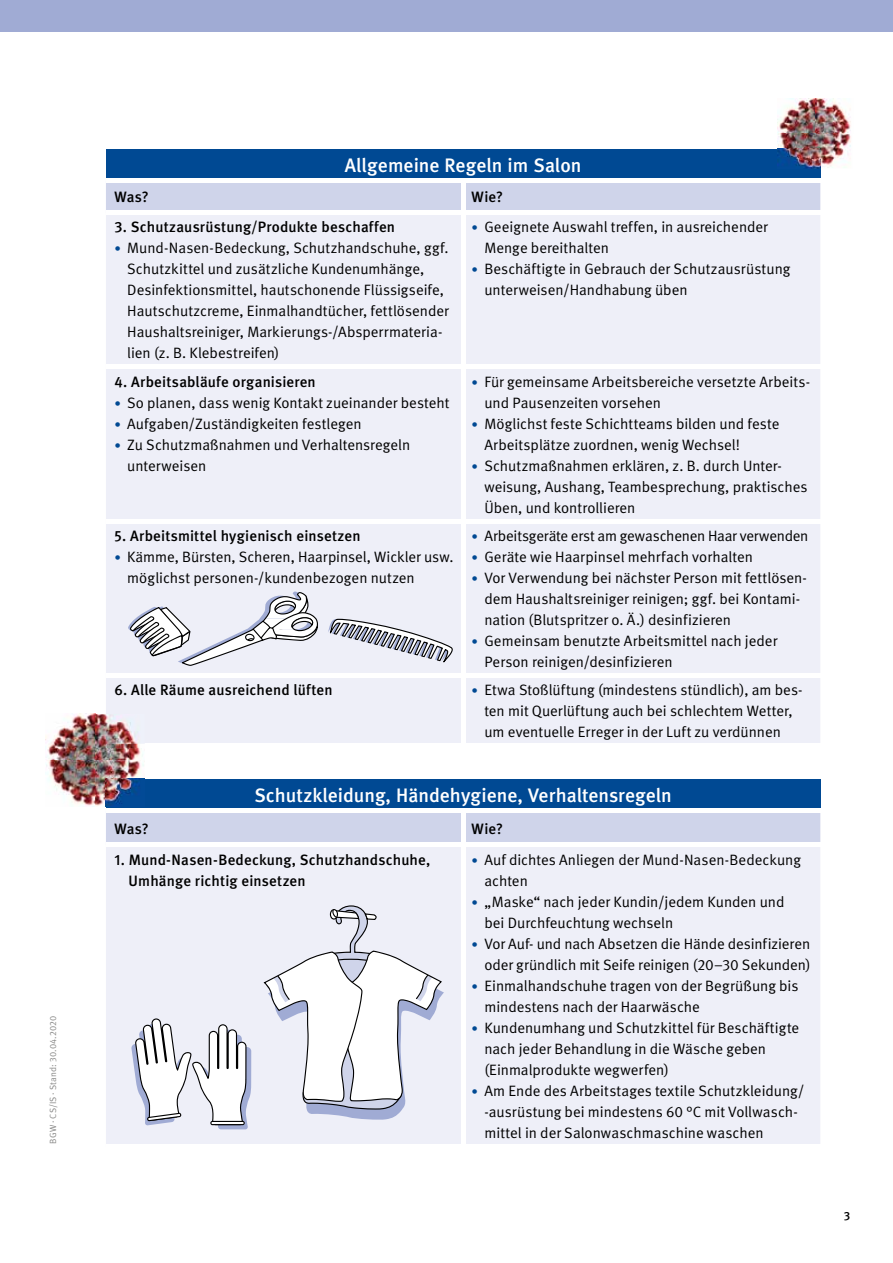
<style>
.page{position:relative;width:893px;height:1263px;background:#fff}
.page>*{position:absolute;margin:0;border:0;box-sizing:border-box;transform-origin:0 0}
.t1{font:500 19.5px "DGUV Meta";letter-spacing:.005em;color:#fff}
.t2{font:15px/21px "DGUV Meta";color:#000}
.t3{font:500 15px "DGUV Meta";letter-spacing:.01em;color:#000}
.t4{font:500 12px "DGUV Meta";color:#000}
.t5{font:9px "DGUV Meta";letter-spacing:.025em;color:#878786}
.s1{font-size:12.75px;color:#004993}
.s2{color:#eeeff8}
</style>
<div class="page">
<div style="left:106px;top:779px;width:714px;height:32px;background:#004993"></div>
<div style="left:106px;top:813px;width:714px;height:29px;background:#cfd4ea"></div>
<div style="left:106px;top:847px;width:714px;height:297px;background:#eeeff8"></div>
<hr style="left:461px;top:813px;width:4px;height:29px;background:#fff">
<div style="left:106px;top:808px;width:357px;height:5px;background:#fff"></div>
<div style="left:463px;top:808px;width:357px;height:5px;background:#fff"></div>
<hr style="left:461px;top:847px;width:4px;height:297px;background:#fff">
<div style="left:106px;top:149px;width:714px;height:32px;background:#004993"></div>
<div style="left:106px;top:183px;width:714px;height:27px;background:#cfd4ea"></div>
<div style="left:106px;top:215px;width:714px;height:528px;background:#eeeff8"></div>
<hr style="left:461px;top:183px;width:4px;height:27px;background:#fff">
<hr style="left:106px;top:179px;width:357px;height:4px;background:#fff">
<hr style="left:463px;top:179px;width:357px;height:4px;background:#fff">
<hr style="left:461px;top:215px;width:4px;height:150px;background:#fff">
<hr style="left:461px;top:369px;width:4px;height:150px;background:#fff">
<hr style="left:106px;top:519px;width:357px;height:4px;background:#fff">
<hr style="left:463px;top:519px;width:357px;height:4px;background:#fff">
<hr style="left:461px;top:523px;width:4px;height:150px;background:#fff">
<hr style="left:461px;top:678px;width:4px;height:66px;background:#fff">
<hr style="left:106px;top:365px;width:357px;height:4px;background:#fff">
<hr style="left:463px;top:365px;width:357px;height:4px;background:#fff">
<div style="left:106px;top:673px;width:357px;height:5px;background:#fff"></div>
<div style="left:463px;top:673px;width:357px;height:5px;background:#fff"></div>
<img style="left:46px;top:714px;width:99px;height:93px">
<img style="left:106px;top:779px;width:39px;height:28px">
<img style="left:106px;top:714px;width:39px;height:30px">
<img style="left:106px;top:744px;width:39px;height:4px">
<img style="left:778px;top:99px;width:73px;height:35px">
<img style="left:778px;top:134px;width:37px;height:15px">
<img style="left:815px;top:134px;width:36px;height:35px">
<img style="left:778px;top:149px;width:42px;height:20px">
<svg style="left:131px;top:1018px;width:120px;height:111px"></svg>
<svg style="left:264px;top:905px;width:180px;height:215px"></svg>
<svg style="left:127px;top:591px;width:191px;height:75px"></svg>
<svg style="left:328px;top:619px;width:125px;height:43px"></svg>
<div style="left:0;top:0;width:893px;height:32px;background:#a0abd4"></div>
<p class="t5" style="left:48px;top:1144px;width:130px;rotate:-90deg">BGW . CS/IS . Stand: 30.04.2020</p>
<h1 class="t1" style="left:345px;top:154px;width:238px">Allgemeine Regeln im Salon</h1>
<p class="t3" style="left:114px;top:188px;width:36px">Was?</p>
<p class="t3" style="left:472px;top:188px;width:33px">Wie?</p>
<p class="t3" style="left:114px;top:219px;width:282px">3. Schutzausrüstung/Produkte beschaffen</p>
<p class="t2" style="left:127px;top:238px;width:323px;text-indent:-13px"><span class="s1">•</span> Mund-Nasen-Bedeckung, Schutzhandschuhe, ggf.<br>Schutzkittel und zusätzliche Kundenumhänge, Desinfektionsmittel, hautschonende Flüssigseife, Hautschutzcreme, Einmalhandtücher, fettlösender Haushaltsreiniger, Markierungs-/Absperrmateria&shy;lien (z. B. Klebestreifen)</p>
<p class="t2" style="left:484px;top:217px;width:285px;text-indent:-13px"><span class="s1">•</span> Geeignete Auswahl treffen, in ausreichender<br>Menge bereithalten</p>
<p class="t2" style="left:484px;top:259px;width:307px;text-indent:-13px"><span class="s1">•</span> Beschäftigte in Gebrauch der Schutzausrüstung unterweisen/Handhabung üben</p>
<p class="t3" style="left:114px;top:373px;width:203px">4. Arbeitsabläufe organisieren</p>
<p class="t2" style="left:114px;top:392px;width:337px"><span class="s1">•</span> So planen, dass wenig Kontakt zueinander besteht</p>
<p class="t2" style="left:114px;top:413px;width:249px"><span class="s1">•</span> Aufgaben/Zuständigkeiten festlegen</p>
<p class="t2" style="left:127px;top:434px;width:285px;text-indent:-13px"><span class="s1">•</span> Zu Schutzmaßnahmen und Verhaltensregeln unterweisen</p>
<p class="t3" style="left:114px;top:527px;width:248px">5. Arbeitsmittel hygienisch einsetzen</p>
<p class="t2" style="left:127px;top:547px;width:328px;text-indent:-13px"><span class="s1">•</span> Kämme, Bürsten, Scheren, Haarpinsel, Wickler usw. möglichst personen-/kundenbezogen nutzen</p>
<p class="t2" style="left:484px;top:371px;width:327px;text-indent:-13px"><span class="s1">•</span> Für gemeinsame Arbeitsbereiche versetzte Arbeits&shy;und Pausenzeiten vorsehen</p>
<p class="t2" style="left:484px;top:413px;width:296px;text-indent:-13px"><span class="s1">•</span> Möglichst feste Schichtteams bilden und feste<br>Arbeitsplätze zuordnen, wenig Wechsel!</p>
<p class="t2" style="left:484px;top:455px;width:325px;text-indent:-13px"><span class="s1">•</span> Schutzmaßnahmen erklären, z. B. durch Unter&shy;weisung, Aushang, Teambesprechung, praktisches<br>Üben, und kontrollieren</p>
<p class="t2" style="left:472px;top:526px;width:338px"><span class="s1">•</span> Arbeitsgeräte erst am gewaschenen Haar verwenden</p>
<p class="t2" style="left:472px;top:547px;width:283px"><span class="s1">•</span> Geräte wie Haarpinsel mehrfach vorhalten</p>
<p class="t2" style="left:484px;top:568px;width:324px;text-indent:-13px"><span class="s1">•</span> Vor Verwendung bei nächster Person mit fettlösen&shy;dem Haushaltsreiniger reinigen; ggf. bei Kontami&shy;nation (Blutspritzer o. Ä.) desinfizieren</p>
<p class="t2" style="left:484px;top:631px;width:294px;text-indent:-13px"><span class="s1">•</span> Gemeinsam benutzte Arbeitsmittel nach jeder<br>Person reinigen/desinfizieren</p>
<p class="t3" style="left:114px;top:681px;width:220px">6. Alle Räume ausreichend lüften</p>
<p class="t2" style="left:472px;top:680px;width:332px;text-align:center"><span class="s1">•</span> Etwa Stoßlüftung (mindestens stündlich), am bes&shy;ten mit Querlüftung auch bei schlechtem Wetter, um eventuelle Erreger in der Luft zu verdünnen</p>
<h1 class="t1" style="left:254px;top:784px;width:419px">Schutzkleidung, Händehygiene, Verhaltensregeln</h1>
<p class="t3" style="left:114px;top:820px;width:36px">Was?</p>
<p class="t3" style="left:472px;top:820px;width:33px">Wie?</p>
<p class="t3" style="left:114px;top:851px;width:317px">1. Mund-Nasen-Bedeckung, Schutzhandschuhe,</p>
<p class="t3" style="left:114px;top:872px;width:193px"><span class="s2">1.</span> Umhänge richtig einsetzen</p>
<p class="t2" style="left:484px;top:849px;width:318px;text-indent:-13px"><span class="s1">•</span> Auf dichtes Anliegen der Mund-Nasen-Bedeckung achten</p>
<p class="t2" style="left:484px;top:891px;width:302px;text-indent:-13px"><span class="s1">•</span> „Maske“ nach jeder Kundin/jedem Kunden und bei Durchfeuchtung wechseln</p>
<p class="t2" style="left:472px;top:933px;width:340px;text-align:right"><span class="s1">•</span> Vor Auf- und nach Absetzen die Hände desinfizieren oder gründlich mit Seife reinigen (20–30 Sekunden)</p>
<p class="t2" style="left:484px;top:975px;width:315px;text-indent:-13px"><span class="s1">•</span> Einmalhandschuhe tragen von der Begrüßung bis mindestens nach der Haarwäsche</p>
<p class="t2" style="left:484px;top:1017px;width:316px;text-indent:-13px"><span class="s1">•</span> Kundenumhang und Schutzkittel für Beschäftigte nach jeder Behandlung in die Wäsche geben (Einmal produkte wegwerfen)</p>
<p class="t2" style="left:484px;top:1080px;width:322px;text-indent:-13px"><span class="s1">•</span> Am Ende des Arbeitstages textile Schutzkleidung/ -ausrüstung bei mindestens 60 °C mit Vollwasch&shy;mittel in der Salonwaschmaschine waschen</p>
<p class="t4" style="left:844px;top:1209px;width:8px">3</p>
</div>
